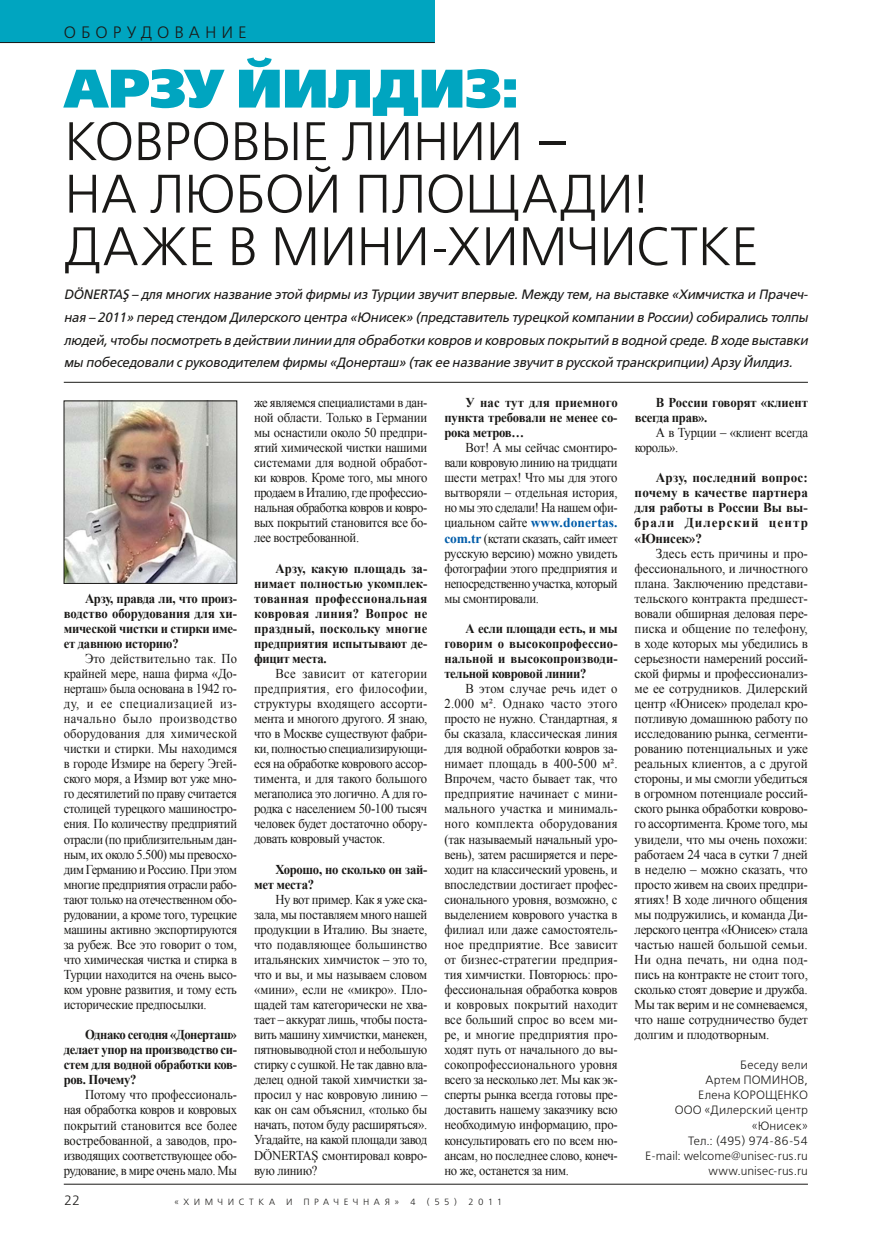
<style>
.page{position:relative;width:893px;height:1234px;background:#fff}
.page>*{position:absolute;margin:0;border:0;box-sizing:border-box;transform-origin:0 0}
.t1{font:300 54px/52.5px "Free Set";letter-spacing:-.015em;color:#1a1917}
.t2{font:800 54px "Free Set";letter-spacing:-.005em;color:#00a5c0}
.t3{font:300 16.5px "Free Set";letter-spacing:.3em;color:#1a1917}
.t4{font:13.5px/15px "Times New Roman";letter-spacing:-.025em;color:#1a1917;text-align:justify;scale:.94 1}
.t5{font:13.5px/15px "Times New Roman";letter-spacing:-.025em;color:#1a1917;text-align:justify}
.t6{font:13.5px/15px "Times New Roman";letter-spacing:-.025em;color:#1a1917;text-align:justify;scale:.93 1}
.t7{font:700 13.5px/15px "Times New Roman";letter-spacing:-.015em;color:#1a1917;text-align:justify;scale:.94 1}
.t8{font:italic 13.5px/22.5px "Free Set";letter-spacing:-.015em;color:#1a1917;text-align:justify}
.t9{font:700 13.5px/15px "Times New Roman";letter-spacing:-.015em;color:#1a1917;text-align:justify}
.t10{font:300 13.5px "Free Set";color:#1a1917}
.t11{font:300 12px/15px "Free Set";letter-spacing:.005em;color:#1a1917;text-align:right}
.t12{font:300 9px "Free Set";letter-spacing:.5em;color:#1a1917}
.s1{font-weight:700;color:#005ca9}
</style>
<div class="page">
<div style="left:0;top:0;width:435px;height:43px;background:#00a5c0"></div>
<hr style="left:0;top:42px;width:435px;height:1px;background:#1a1917">
<hr style="left:64px;top:1183px;width:744px;height:1px;background:#1a1917">
<hr style="left:64px;top:382px;width:744px;height:1px;background:#1a1917">
<img style="left:66px;top:402px;width:169px;height:179px">
<p class="t3" style="left:64px;top:23px;width:141px">Обор удование</p>
<h1 class="t2" style="left:64px;top:54px;width:457px">АРЗУ ЙИЛДИЗ:</h1>
<h1 class="t1" style="left:64px;top:116px;width:163px">КОВ РОВЫ</h1>
<h1 class="t1" style="left:301px;top:116px;width:270px">Е ЛИНИИ –</h1>
<h1 class="t1" style="left:64px;top:169px;width:125px">НА ЛЮБО</h1>
<h1 class="t1" style="left:64px;top:169px;width:695px;text-indent:240px">Й ПЛОЩАДИ!<br>ДАЖЕ В МИНИ-ХИМЧИСТКЕ</h1>
<p class="t8" style="left:64px;top:283px;width:746px">DÖNERTAŞ – для многих название этой фирмы из Турции звучит впервые. Между тем, на выставке «Химчистка и Прачеч&shy;ная – 2011» перед стендом Дилерского центра «Юнисек» (представитель турецкой компании в России) собирались толпы людей, чтобы посмотреть в действии линии для обработки ковров и ковровых покрытий в водной среде. В ходе выставки мы побеседовали с руководителем фирмы «Донерташ» (так ее название звучит в русской транскрипции) Арзу Йилдиз.</p>
<p class="t7" style="left:64px;top:590px;width:186px;text-indent:21px">Арзу, правда ли, что произ&shy;водство оборудования для хи&shy;мической чистки и стирки име&shy;ет давнюю историю?</p>
<p class="t6" style="left:64px;top:650px;width:188px;text-indent:21px">Это действительно так. По крайней мере, наша фирма «До&shy;нерташ» была основана в 1942 го&shy;ду, и ее специализацией из&shy;начально было производство оборудования для химической чистки и стирки. Мы находимся в городе Измире на берегу Эгей&shy;ского моря, а Измир вот уже мно&shy;го десятилетий по праву считается столицей турецкого машиностро&shy;ения. По количеству предприятий отрасли (по приблизительным дан&shy;ным, их около 5.500) мы превосхо&shy;дим Германию и Россию. При этом многие предприятия отрасли рабо&shy;тают только на отечественном обо&shy;рудовании, а кроме того, турецкие машины активно экспортируются за рубеж. Все это говорит о том, что химическая чистка и стирка в Турции находится на очень высо&shy;ком уровне развития, и тому есть исторические предпосылки.</p>
<p class="t7" style="left:64px;top:1026px;width:186px;text-indent:21px">Однако сегодня «Донерташ» делает упор на производство си&shy;стем для водной обработки ков&shy;ров. Почему?</p>
<p class="t4" style="left:64px;top:1086px;width:186px;text-indent:21px">Потому что профессиональ&shy;ная обработка ковров и ковровых покрытий становится все более востребованной, а заводов, про&shy;изводящих соответствующее обо&shy;рудование, в мире очень мало. Мы</p>
<p class="t4" style="left:254px;top:394px;width:186px">же являемся специалистами в дан&shy;ной области. Только в Германии мы оснастили около 50 предпри&shy;ятий химической чистки нашими системами для водной обработ&shy;ки ковров. Кроме того, мы много продаем в Италию, где профессио&shy;нальная обработка ковров и ковро&shy;вых покрытий становится все бо&shy;лее востребованной.</p>
<p class="t7" style="left:254px;top:560px;width:186px;text-indent:21px">Арзу, какую площадь за&shy;нимает полностью укомплек&shy;тованная профессиональная ковровая линия? Вопрос не праздный, поскольку многие предприятия испытывают де&shy;фицит места.</p>
<p class="t4" style="left:254px;top:665px;width:186px;text-indent:21px">Все зависит от категории предприятия, его философии, структуры входящего ассорти&shy;мента и многого другого. Я знаю, что в Москве существуют фабри&shy;ки, полностью специализирующи&shy;еся на обработке коврового ассор&shy;тимента, и для такого большого мегаполиса это логично. А для го&shy;родка с населением 50-100 тысяч человек будет достаточно обору&shy;довать ковровый участок.</p>
<p class="t7" style="left:254px;top:861px;width:186px;text-indent:21px">Хорошо, но сколько он зай&shy;мет места?</p>
<p class="t4" style="left:254px;top:891px;width:186px;text-indent:21px">Ну вот пример. Как я уже ска&shy;зала, мы поставляем много нашей продукции в Италию. Вы знаете, что подавляющее большинство итальянских химчисток – это то, что и вы, и мы называем словом «мини», если не «микро». Пло&shy;щадей там категорически не хва&shy;тает – аккурат лишь, чтобы поста&shy;вить машину химчистки, манекен, пятновыводной стол и небольшую стирку с сушкой. Не так давно вла&shy;делец одной такой химчистки за&shy;просил у нас ковровую линию – как он сам объяснил, «только бы начать, потом буду расширяться».<br>Угадайте, на какой площади завод DÖNERTAŞ смонтировал ковро&shy;вую линию?</p>
<p class="t7" style="left:444px;top:394px;width:186px;text-indent:21px">У нас тут для приемного пункта требовали не менее со&shy;рока метров…</p>
<p class="t4" style="left:444px;top:440px;width:186px;text-indent:21px">Вот! А мы сейчас смонтиро&shy;вали ковровую линию на тридцати шести метрах! Что мы для этого вытворяли – отдельная история, но мы это сделали! На нашем офи&shy;циальном сайте <span class="s1">www.donertas. com.tr</span> (кстати сказать, сайт имеет русскую версию) можно увидеть фотографии этого предприятия и непосредственно участка, который мы смонтировали.</p>
<p class="t7" style="left:444px;top:620px;width:186px;text-indent:21px">А если площади есть, и мы говорим о высокопрофессио&shy;нальной и высокопроизводи&shy;тельной ковровой линии?</p>
<p class="t4" style="left:444px;top:680px;width:186px;text-indent:21px">В этом случае речь идет о 2.000 м². Однако часто этого просто не нужно. Стандартная, я бы сказала, классическая линия для водной обработки ковров за&shy;нимает площадь в 400‑500 м².<br>Впрочем, часто бывает так, что предприятие начинает с мини&shy;мального участка и минималь&shy;ного комплекта оборудования (так называемый начальный уро&shy;вень), затем расширяется и пере&shy;ходит на классический уровень, и впоследствии достигает профес&shy;сионального уровня, возможно, с выделением коврового участка в филиал или даже самостоятель&shy;ное предприятие. Все зависит от бизнес-стратегии предприя&shy;тия химчистки. Повторюсь: про&shy;фессиональная обработка ковров и ковровых покрытий находит все больший спрос во всем ми&shy;ре, и многие предприятия про&shy;ходят путь от начального до вы&shy;сокопрофессионального уровня всего за несколько лет. Мы как эк&shy;сперты рынка всегда готовы пре&shy;доставить нашему заказчику всю необходимую информацию, про&shy;консультировать его по всем ню&shy;ансам, но последнее слово, конеч&shy;но же, останется за ним.</p>
<p class="t10" style="left:64px;top:1191px;width:18px">22</p>
<p class="t12" style="left:174px;top:1196px;width:329px">«ХИМЧИСТКА И ПРАЧЕЧНАЯ» 4 (55) 2011</p>
<p class="t7" style="left:635px;top:394px;width:186px;text-indent:21px">В России говорят «клиент всегда прав».</p>
<p class="t4" style="left:635px;top:425px;width:186px;text-indent:21px">А в Турции – «клиент всегда король».</p>
<p class="t9" style="left:635px;top:470px;width:175px;text-indent:21px">Арзу, последний вопрос: почему в качестве партнера для работы в России Вы вы&shy;брали Дилерский центр «Юнисек»?</p>
<p class="t5" style="left:635px;top:545px;width:175px;text-indent:21px">Здесь есть причины и про&shy;фессионального, и личностного плана. Заключению представи&shy;тельского контракта предшест&shy;вовали обширная деловая пере&shy;писка и общение по телефону, в ходе которых мы убедились в серьезности намерений россий&shy;ской фирмы и профессионализ&shy;ме ее сотрудников. Дилерский центр «Юнисек» проделал кро&shy;потливую домашнюю работу по исследованию рынка, сегменти&shy;рованию потенциальных и уже реальных клиентов, а с другой стороны, и мы смогли убедиться в огромном потенциале россий&shy;ского рынка обработки коврово&shy;го ассортимента. Кроме того, мы увидели, что мы очень похожи: работаем 24 часа в сутки 7 дней в неделю – можно сказать, что просто живем на своих предпри&shy;ятиях! В ходе личного общения мы подружились, и команда Ди&shy;лерского центра «Юнисек» стала частью нашей большой семьи.<br>Ни одна печать, ни одна под&shy;пись на контракте не стоит того, сколько стоят доверие и дружба.<br>Мы так верим и не сомневаемся, что наше сотрудничество будет долгим и плодотворным.</p>
<p class="t11" style="left:698px;top:1057px;width:111px">Беседу вели<br>Артем ПОМИНОВ,<br>Елена КОРОЩЕНКО</p>
<p class="t11" style="left:675px;top:1102px;width:10px">ООО</p>
<p class="t11" style="left:645px;top:1102px;width:164px">«Дилерский центр<br>«Юнисек»<br>Тел.: (495) 974-86-54<br>E-mail: welcome@unisec-rus.ru www.unisec-rus.ru</p>
</div>
